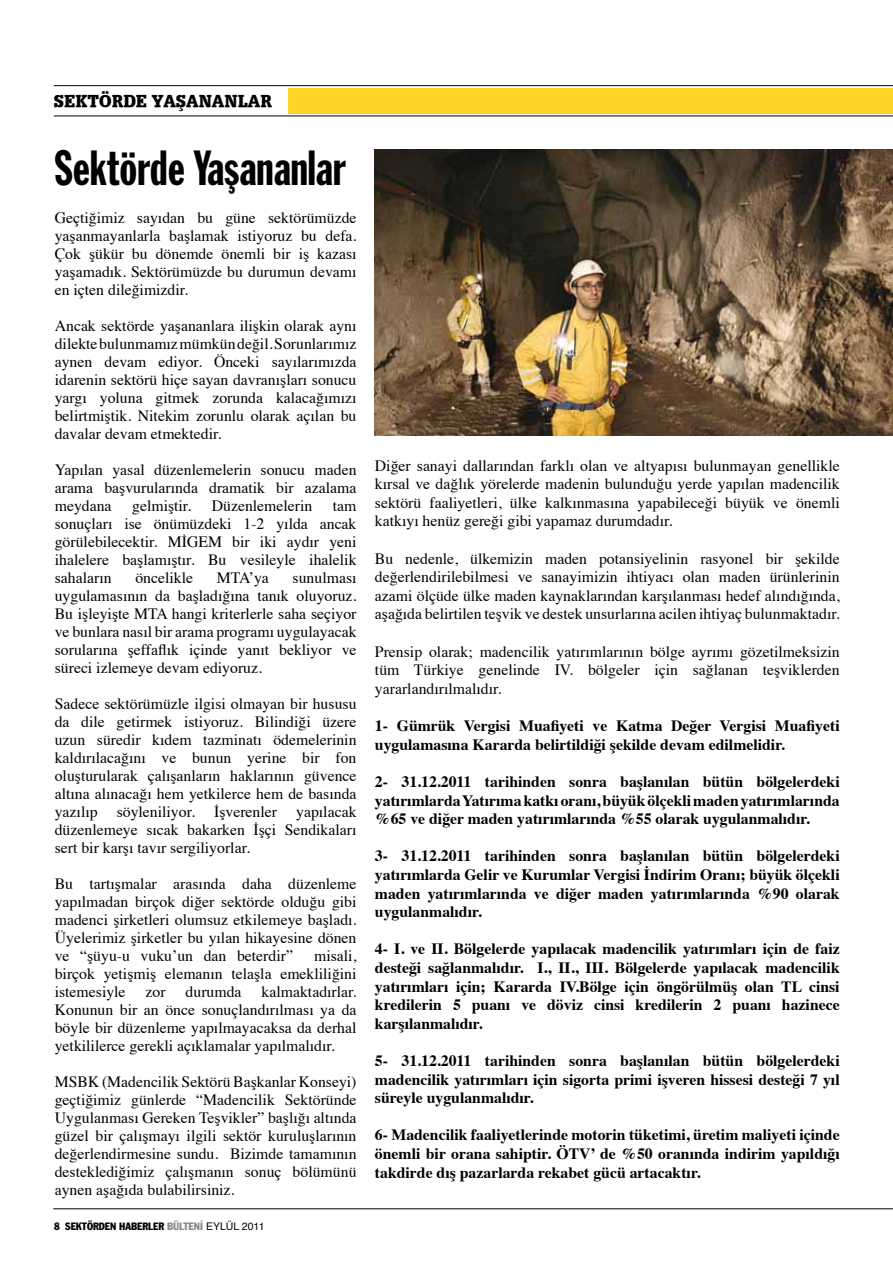
<style>
.page{position:relative;width:893px;height:1263px;background:#fff}
.page>*{position:absolute;margin:0;border:0;box-sizing:border-box;transform-origin:0 0}
.t1{font:48.45px "Franklin Gothic Std Extra Cond";color:#000}
.t2{font:18px "URW Egyptienne T Ext Nar X Bold";color:#000}
.t3{font:15.75px/18px "Times";color:#000;text-align:justify}
.t4{font:700 15.75px/18.6px "Times";color:#000;text-align:justify}
.t5{font:condensed 10.5px "Franklin Gothic Std";color:#000}
.s1{color:#87888a}
.s2{font-family:"Helvetica";font-stretch:normal}
</style>
<div class="page">
<hr style="left:53px;top:1208px;width:840px;height:1px;background:#000">
<hr style="left:54px;top:85px;width:839px;height:1px;background:#000">
<hr style="left:54px;top:116px;width:839px;height:1px;background:#000">
<div style="left:288px;top:88px;width:605px;height:26px;background:#ffd327"></div>
<img style="left:375px;top:149px;width:518px;height:287px">
<p class="t2" style="left:54px;top:89px;width:220px">SEKTÖRDE YAŞANANLAR</p>
<h1 class="t1" style="left:55px;top:142px;width:292px">Sektörde Yaşananlar</h1>
<p class="t3" style="left:55px;top:207px;width:303px">Geçtiğimiz sayıdan bu güne sektörümüzde yaşanmayanlarla başlamak istiyoruz bu defa.<br>Çok şükür bu dönemde önemli bir iş kazası yaşamadık. Sektörümüzde bu durumun devamı en içten dileğimizdir.</p>
<p class="t3" style="left:55px;top:315px;width:303px">Ancak sektörde yaşananlara ilişkin olarak aynı dilekte bulunmamız mümkün değil. Sorunlarımız aynen devam ediyor. Önceki sayılarımızda idarenin sektörü hiçe sayan davranışları sonucu yargı yoluna gitmek zorunda kalacağımızı belirtmiştik. Nitekim zorunlu olarak açılan bu davalar devam etmektedir.</p>
<p class="t3" style="left:55px;top:459px;width:303px">Yapılan yasal düzenlemelerin sonucu maden arama başvurularında dramatik bir azalama meydana</p>
<p class="t3" style="left:132px;top:495px;width:61px">gelmiştir.</p>
<p class="t3" style="left:212px;top:495px;width:102px">Düzenlemelerin</p>
<p class="t3" style="left:55px;top:495px;width:303px;text-indent:278px">tam sonuçları ise önümüzdeki 1-2 yılda ancak görülebilecektir. MİGEM bir iki aydır yeni ihalelere başlamıştır. Bu vesileyle ihalelik sahaların</p>
<p class="t3" style="left:55px;top:567px;width:303px;text-indent:238px">sunulması uygulamasının da başladığına tanık oluyoruz.<br>Bu işleyişte MTA hangi kriterlerle saha seçiyor ve bunlara nasıl bir arama programı uygulayacak sorularına şeffaflık içinde yanıt bekliyor ve süreci izlemeye devam ediyoruz.</p>
<p class="t3" style="left:55px;top:693px;width:303px">Sadece sektörümüzle ilgisi olmayan bir hususu da dile getirmek istiyoruz. Bilindiği üzere uzun süredir kıdem tazminatı ödemelerinin kaldırılacağını ve bunun yerine bir fon oluşturularak çalışanların haklarının güvence altına alınacağı hem yetkilerce hem de basında yazılıp söyleniliyor. İşverenler yapılacak düzenlemeye sıcak bakarken İşçi Sendikaları sert bir karşı tavır sergiliyorlar.</p>
<p class="t3" style="left:55px;top:873px;width:303px">Bu tartışmalar arasında daha düzenleme yapılmadan birçok diğer sektörde olduğu gibi madenci şirketleri olumsuz etkilemeye başladı.<br>Üyelerimiz şirketler bu yılan hikayesine dönen ve “şüyu-u vuku’un dan beterdir”</p>
<p class="t3" style="left:135px;top:567px;width:59px">öncelikle</p>
<p class="t3" style="left:217px;top:567px;width:54px">MTA’ya</p>
<p class="t3" style="left:55px;top:945px;width:303px;text-indent:259px">misali, birçok yetişmiş elemanın telaşla emekliliğini istemesiyle</p>
<p class="t3" style="left:55px;top:981px;width:303px;text-indent:207px">kalmaktadırlar.<br>Konunun bir an önce sonuçlandırılması ya da böyle bir düzenleme yapılmayacaksa da derhal yetkililerce gerekli açıklamalar yapılmalıdır.</p>
<p class="t3" style="left:55px;top:1071px;width:303px">MSBK (Madencilik Sektörü Başkanlar Konseyi) geçtiğimiz günlerde “Madencilik Sektöründe Uygulanması Gereken Teşvikler” başlığı altında güzel bir çalışmayı ilgili sektör kuruluşlarının değerlendirmesine sundu. Bizimde tamamının desteklediğimiz çalışmanın sonuç bölümünü aynen aşağıda bulabilirsiniz.</p>
<p class="t3" style="left:146px;top:981px;width:22px">zor</p>
<p class="t3" style="left:186px;top:981px;width:57px">durumda</p>
<p class="t5" style="left:54px;top:1219px;width:212px">8 SEKTÖRDEN HABERLER <span class="s1">BÜLTENİ</span> <span class="s2">EYLÜL 2011</span></p>
<p class="t3" style="left:375px;top:455px;width:466px;line-height:18.6px">Diğer sanayi dallarından farklı olan ve altyapısı bulunmayan genellikle kırsal ve dağlık yörelerde madenin bulunduğu yerde yapılan madencilik sektörü faaliyetleri, ülke kalkınmasına yapabileceği büyük ve önemli katkıyı henüz gereği gibi yapamaz durumdadır.</p>
<p class="t3" style="left:375px;top:548px;width:466px;line-height:18.6px">Bu nedenle, ülkemizin maden potansiyelinin rasyonel bir şekilde değerlendirilebilmesi ve sanayimizin ihtiyacı olan maden ürünlerinin azami ölçüde ülke maden kaynaklarından karşılanması hedef alındığında, aşağıda belirtilen teşvik ve destek unsurlarına acilen ihtiyaç bulunmaktadır.</p>
<p class="t3" style="left:375px;top:641px;width:466px;line-height:18.6px">Prensip olarak; madencilik yatırımlarının bölge ayrımı gözetilmeksizin tüm Türkiye genelinde IV. bölgeler için sağlanan teşviklerden yararlandırılmalıdır.</p>
<p class="t4" style="left:375px;top:715px;width:466px">1- Gümrük Vergisi Muafiyeti ve Katma Değer Vergisi Muafiyeti uygulamasına Kararda belirtildiği şekilde devam edilmelidir.</p>
<p class="t4" style="left:375px;top:771px;width:466px">2- 31.12.2011 tarihinden sonra başlanılan bütün bölgelerdeki yatırımlarda Yatırıma katkı oranı, büyük ölçekli maden yatırımlarında %65 ve diğer maden yatırımlarında %55 olarak uygulanmalıdır.</p>
<p class="t4" style="left:375px;top:845px;width:466px">3- 31.12.2011 tarihinden sonra başlanılan bütün bölgelerdeki yatırımlarda Gelir ve Kurumlar Vergisi İndirim Oranı; büyük ölçekli maden yatırımlarında ve diğer maden yatırımlarında %90 olarak uygulanmalıdır.</p>
<p class="t4" style="left:375px;top:938px;width:466px">4- I. ve II. Bölgelerde yapılacak madencilik yatırımları için de faiz desteği sağlanmalıdır. I., II., III. Bölgelerde yapılacak madencilik yatırımları için; Kararda IV.Bölge için öngörülmüş olan TL cinsi kredilerin 5 puanı ve döviz cinsi kredilerin 2 puanı hazinece karşılanmalıdır.</p>
<p class="t4" style="left:375px;top:1050px;width:466px">5- 31.12.2011 tarihinden sonra başlanılan bütün bölgelerdeki madencilik yatırımları için sigorta primi işveren hissesi desteği 7 yıl süreyle uygulanmalıdır.</p>
<p class="t4" style="left:375px;top:1124px;width:466px">6- Madencilik faaliyetlerinde motorin tüketimi, üretim maliyeti içinde önemli bir orana sahiptir. ÖTV’ de %50 oranında indirim yapıldığı takdirde dış pazarlarda rekabet gücü artacaktır.</p>
</div>
